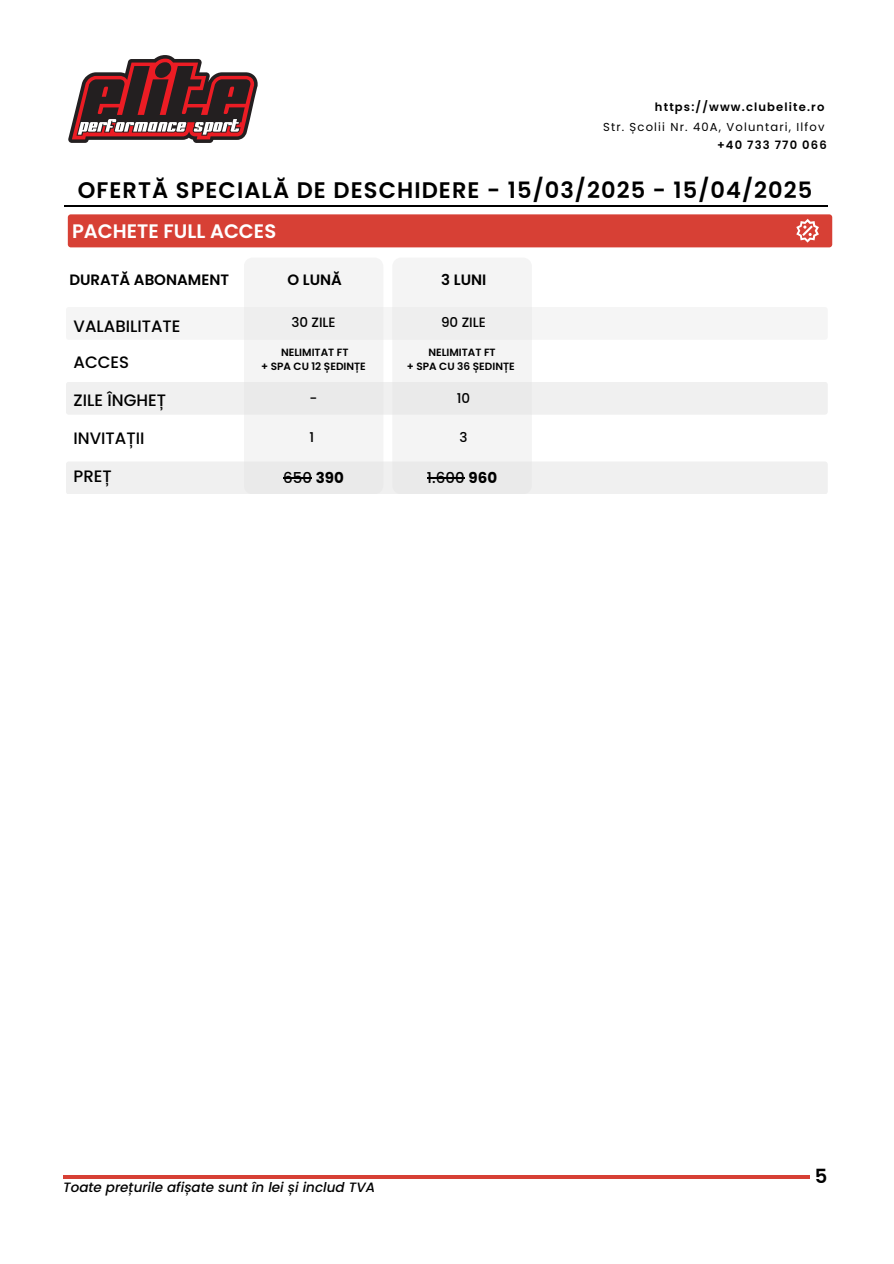
<style>
.page{position:relative;width:894px;height:1264px;background:#fff}
.page>*{position:absolute;margin:0;border:0;box-sizing:border-box;transform-origin:0 0}
.t1{font:600 22.5px "Poppins";letter-spacing:.05em;color:#000}
.t2{font:600 19.5px "Poppins";color:#fff}
.t3{font:600 19.5px "Poppins";color:#000}
.t4{font:500 16.5px/36px "Poppins";color:#000}
.t5{font:600 15px "Poppins";color:#000}
.t6{font:500 15px "Poppins";color:#000}
.t7{font:italic 500 13.5px "Poppins";color:#000}
.t8{font:500 13.5px "Poppins";color:#000}
.t9{font:11.55px/19.4px "Poppins";letter-spacing:.1em;color:#000;text-align:right}
.t10{font:600 11.55px "Poppins";letter-spacing:.1em;color:#000}
.t11{font:600 10.5px "Poppins";color:#000}
.s1{font-weight:600}
.s2{font-weight:700}
</style>
<div class="page">
<hr style="left:63px;top:1175px;width:746px;height:3px;background:#d74035">
<div style="left:68px;top:214px;width:764px;height:33px;background:#d74035;border-radius:3px"></div>
<svg style="left:796px;top:219px;width:22px;height:23px"></svg>
<hr style="left:65px;top:205px;width:762px;height:1px;background:#000">
<svg style="left:68px;top:55px;width:189px;height:88px"></svg>
<div style="left:66px;top:307px;width:761px;height:33px;background:#f0f0f0;border-radius:3px"></div>
<div style="left:66px;top:382px;width:761px;height:33px;background:#f0f0f0;border-radius:3px"></div>
<div style="left:66px;top:461px;width:761px;height:33px;background:#f0f0f0;border-radius:3px"></div>
<svg style="left:393px;top:258px;width:138px;height:221px"></svg>
<svg style="left:244px;top:258px;width:139px;height:203px"></svg>
<hr style="left:427px;top:477px;width:37px;height:2px;background:#000">
<hr style="left:283px;top:477px;width:29px;height:2px;background:#000">
<p class="t9" style="left:603px;top:97px;width:223px"><span class="s1">https://www.clubelite.ro<br></span>Str. Școlii Nr. 40A, Voluntari, Ilfov</p>
<p class="t10" style="left:716px;top:137px;width:111px">+40 733 770 066</p>
<p class="t1" style="left:78px;top:174px;width:736px">OFERTĂ SPECIALĂ DE DESCHIDERE - 15/03/2025 - 15/04/2025</p>
<h1 class="t2" style="left:72px;top:217px;width:205px">PACHETE FULL ACCES</h1>
<h3 class="t5" style="left:69px;top:269px;width:161px">DURATĂ ABONAMENT</h3>
<h2 class="t4" style="left:74px;top:308px;width:108px">VALABILITATE<br>ACCES</h2>
<h2 class="t4" style="left:74px;top:382px;width:94px">ZILE ÎNGHEȚ</h2>
<h2 class="t4" style="left:74px;top:420px;width:72px">INVITAȚII</h2>
<h2 class="t4" style="left:74px;top:458px;width:40px">PREȚ</h2>
<h3 class="t5" style="left:287px;top:269px;width:56px">O LUNĂ</h3>
<h5 class="t5" style="left:441px;top:269px;width:47px">3 LUNI</h5>
<p class="t8" style="left:291px;top:313px;width:46px">30 ZILE</p>
<p class="t8" style="left:441px;top:313px;width:46px">90 ZILE</p>
<p class="t11" style="left:281px;top:345px;width:69px">NELIMITAT FT</p>
<p class="t11" style="left:261px;top:359px;width:106px">+ SPA CU 12 ȘEDINȚE</p>
<h4 class="t11" style="left:428px;top:345px;width:69px">NELIMITAT FT</h4>
<h3 class="t11" style="left:407px;top:359px;width:109px">+ SPA CU 36 ȘEDINȚE</h3>
<p class="t8" style="left:309px;top:389px;width:9px">-</p>
<h5 class="t8" style="left:456px;top:389px;width:15px">10</h5>
<h4 class="t8" style="left:309px;top:427px;width:6px">1</h4>
<p class="t8" style="left:459px;top:427px;width:10px">3</p>
<p class="t6" style="left:283px;top:467px;width:62px">650 <span class="s2">390</span></p>
<p class="t6" style="left:427px;top:467px;width:72px">1.600 <span class="s2">960</span></p>
<h3 class="t7" style="left:63px;top:1177px;width:313px">Toate prețurile afișate sunt în lei și includ TVA</h3>
<p class="t3" style="left:814px;top:1162px;width:14px">5</p>
</div>
